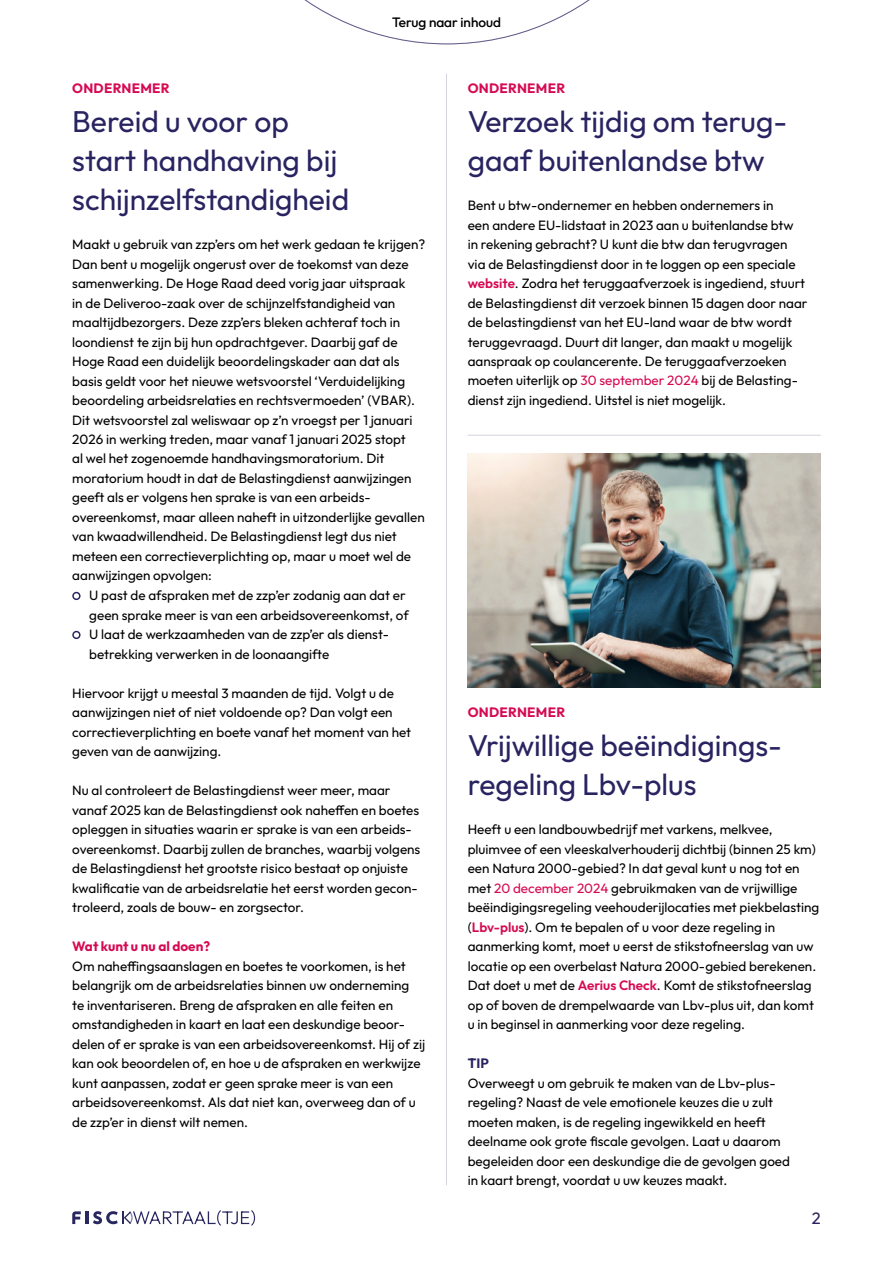
<style>
.page{position:relative;width:893px;height:1263px;background:#fff}
.page>*{position:absolute;margin:0;border:0;box-sizing:border-box;transform-origin:0 0}
.t1{font:30px/39px "Outfit";color:#292461}
.t2{font:16.5px "Outfit";color:#292461}
.t3{font:13.5px/19.5px "Outfit";color:#000}
.t4{font:700 13.5px "Outfit";letter-spacing:.015em;color:#d60a52}
.t5{font:700 13.5px "Outfit";color:#292461}
.s1{font-weight:600;color:#d60a52}
.s2{color:#d60a52}
</style>
<div class="page">
<svg style="left:72px;top:1210px;width:183px;height:16px"></svg>
<svg style="left:304px;top:0;width:286px;height:44px"></svg>
<hr style="left:446px;top:74px;width:1px;height:1111px;background:#d4d3df">
<svg style="left:72px;top:592px;width:9px;height:8px"></svg>
<svg style="left:72px;top:631px;width:9px;height:8px"></svg>
<hr style="left:468px;top:435px;width:353px;height:1px;background:#d4d3df">
<img style="left:468px;top:454px;width:353px;height:234px">
<p class="t3" style="left:392px;top:12px;width:110px">Terug naar inhoud</p>
<p class="t4" style="left:72px;top:79px;width:99px">ONDERNEMER</p>
<h1 class="t1" style="left:72px;top:103px;width:278px">Bereid u voor op start handhaving bij schijnzelfstandigheid</h1>
<p class="t3" style="left:72px;top:235px;width:354px">Maakt u gebruik van zzp’ers om het werk gedaan te krijgen?<br>Dan bent u mogelijk ongerust over de toekomst van deze samenwerking. De Hoge Raad deed vorig jaar uitspraak<br>in de Deliveroo-zaak over de schijnzelfstandigheid van maaltijdbezorgers. Deze zzp’ers bleken achteraf toch in loondienst te zijn bij hun opdrachtgever. Daarbij gaf de Hoge Raad een duidelijk beoordelingskader aan dat als basis geldt voor het nieuwe wetsvoorstel ‘Verduidelijking beoordeling arbeidsrelaties en rechtsvermoeden’ (VBAR).<br>Dit wetsvoorstel zal weliswaar op z’n vroegst per 1 januari 2026 in werking treden, maar vanaf 1 januari 2025 stopt<br>al wel het zogenoemde handhavingsmoratorium. Dit moratorium houdt in dat de Belastingdienst aanwijzingen geeft als er volgens hen sprake is van een arbeids&shy;overeenkomst, maar alleen naheft in uitzonderlijke gevallen van kwaadwillendheid. De Belastingdienst legt dus niet meteen een correctieverplichting op, maar u moet wel de aanwijzingen opvolgen:</p>
<p class="t3" style="left:89px;top:586px;width:321px">U past de afspraken met de zzp’er zodanig aan dat er geen sprake meer is van een arbeidsovereenkomst, of U laat de werkzaamheden van de zzp’er als dienst&shy;betrekking verwerken in de loonaangifte</p>
<p class="t3" style="left:72px;top:683px;width:340px">Hiervoor krijgt u meestal 3 maanden de tijd. Volgt u de aanwijzingen niet of niet voldoende op? Dan volgt een correctieverplichting en boete vanaf het moment van het geven van de aanwijzing.</p>
<p class="t3" style="left:72px;top:781px;width:350px">Nu al controleert de Belastingdienst weer meer, maar vanaf 2025 kan de Belastingdienst ook naheffen en boetes opleggen in situaties waarin er sprake is van een arbeids&shy;overeenkomst. Daarbij zullen de branches, waarbij volgens de Belastingdienst het grootste risico bestaat op onjuiste kwalificatie van de arbeidsrelatie het eerst worden gecon&shy;troleerd, zoals de bouw- en zorgsector.</p>
<p class="t4" style="left:72px;top:937px;width:139px">Wat kunt u nu al doen?</p>
<p class="t3" style="left:72px;top:956px;width:354px">Om naheffingsaanslagen en boetes te voorkomen, is het belangrijk om de arbeidsrelaties binnen uw onderneming<br>te inventariseren. Breng de afspraken en alle feiten en omstandigheden in kaart en laat een deskundige beoor&shy;delen of er sprake is van een arbeidsovereenkomst. Hij of zij kan ook beoordelen of, en hoe u de afspraken en werkwijze kunt aanpassen, zodat er geen sprake meer is van een arbeidsovereenkomst. Als dat niet kan, overweeg dan of u de zzp’er in dienst wilt nemen.</p>
<p class="t4" style="left:468px;top:79px;width:99px">ONDERNEMER</p>
<h1 class="t1" style="left:468px;top:103px;width:317px">Verzoek tijdig om terug&shy;gaaf buitenlandse btw</h1>
<p class="t3" style="left:468px;top:196px;width:341px">Bent u btw-ondernemer en hebben ondernemers in<br>een andere EU-lidstaat in 2023 aan u buitenlandse btw<br>in rekening gebracht? U kunt die btw dan terugvragen via de Belastingdienst door in te loggen op een speciale <span class="s1">website</span>. Zodra het teruggaafverzoek is ingediend, stuurt de Belastingdienst dit verzoek binnen 15 dagen door naar de belastingdienst van het EU-land waar de btw wordt teruggevraagd. Duurt dit langer, dan maakt u mogelijk aanspraak op coulancerente. De teruggaafverzoeken moeten uiterlijk op <span class="s2">30 september 2024</span> bij de Belasting&shy;dienst zijn ingediend. Uitstel is niet mogelijk.</p>
<p class="t4" style="left:468px;top:703px;width:99px">ONDERNEMER</p>
<h1 class="t1" style="left:468px;top:727px;width:312px">Vrijwillige beëindigings&shy;regeling Lbv-plus</h1>
<p class="t3" style="left:468px;top:820px;width:353px">Heeft u een landbouwbedrijf met varkens, melkvee, pluimvee of een vleeskalverhouderij dichtbij (binnen 25 km) een Natura 2000-gebied? In dat geval kunt u nog tot en met <span class="s2">20 december 2024</span> gebruikmaken van de vrijwillige beëindigingsregeling veehouderijlocaties met piekbelasting (<span class="s1">Lbv-plus</span>). Om te bepalen of u voor deze regeling in aanmerking komt, moet u eerst de stikstofneerslag van uw locatie op een overbelast Natura 2000-gebied berekenen.<br>Dat doet u met de <span class="s1">Aerius Check</span>. Komt de stikstofneerslag op of boven de drempelwaarde van Lbv-plus uit, dan komt u in beginsel in aanmerking voor deze regeling.</p>
<p class="t5" style="left:468px;top:1054px;width:23px">TIP</p>
<p class="t3" style="left:468px;top:1073px;width:324px">Overweegt u om gebruik te maken van de Lbv-plus&shy;regeling? Naast de vele emotionele keuzes die u zult moeten maken, is de regeling ingewikkeld en heeft deelname ook grote fiscale gevolgen. Laat u daarom begeleiden door een deskundige die de gevolgen goed in kaart brengt, voordat u uw keuzes maakt.</p>
<p class="t2" style="left:812px;top:1208px;width:10px">2</p>
</div>
